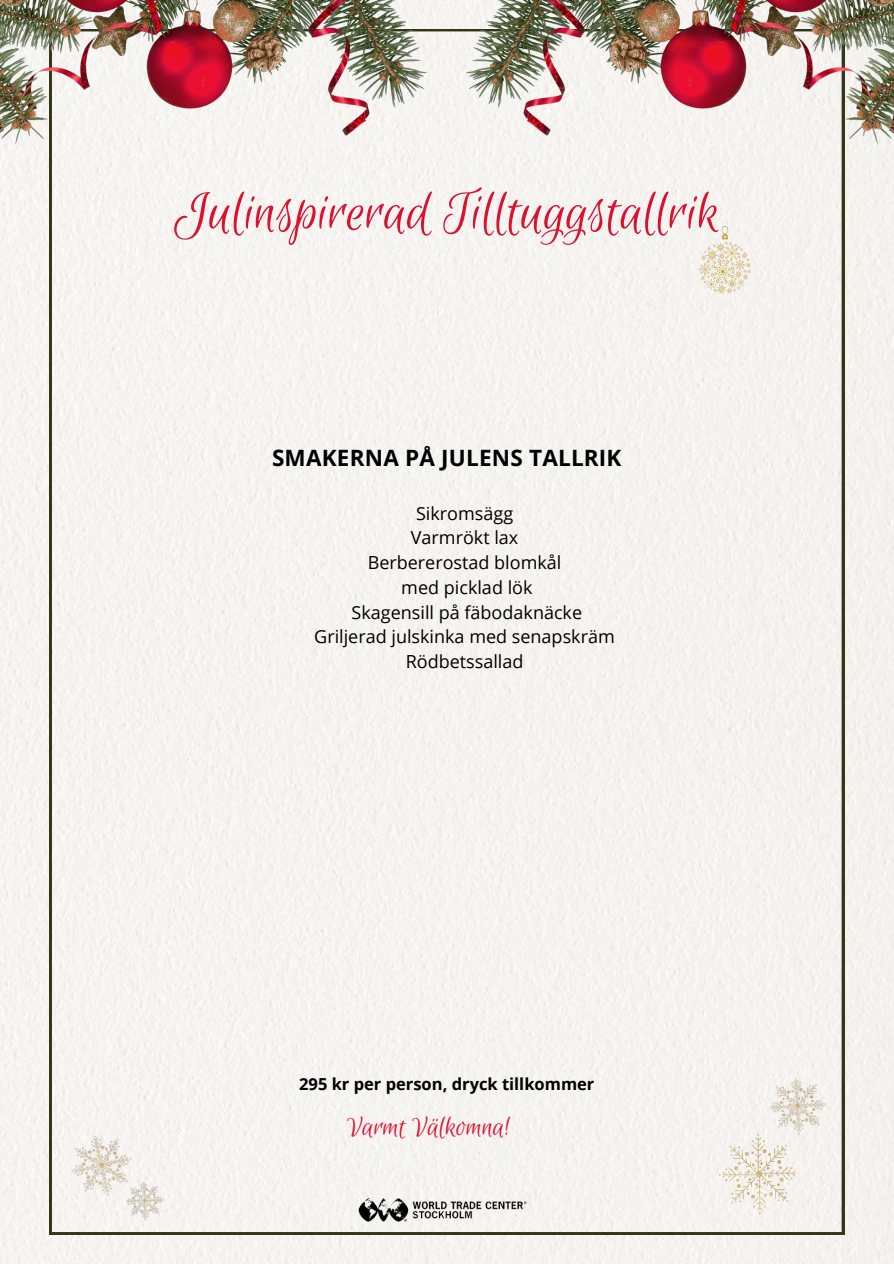
<style>
.page{position:relative;width:894px;height:1264px;background:#fff}
.page>*{position:absolute;margin:0;border:0;box-sizing:border-box;transform-origin:0 0}
.t1{font:60px "Euphoria Script";color:#dc1132}
.t2{font:30px "Euphoria Script";color:#dc1132}
.t3{font:700 22.5px "Open Sans";letter-spacing:.01em;color:#000}
.t4{font:18px/24.8px "Open Sans";color:#000;text-align:center}
.t5{font:700 16.5px "Open Sans";color:#000}
</style>
<div class="page">
<div style="left:0;top:151px;width:893px;height:1112px;background:#f5f3f0"></div>
<div style="left:50px;top:151px;width:793px;height:1083px;background:#f5f3f0"></div>
<img style="left:464px;top:0;width:429px;height:151px">
<img style="left:0;top:0;width:464px;height:151px">
<img style="left:699px;top:226px;width:51px;height:68px">
<img style="left:719px;top:1134px;width:79px;height:79px">
<img style="left:768px;top:1077px;width:59px;height:58px">
<img style="left:66px;top:1129px;width:72px;height:72px">
<img style="left:125px;top:1181px;width:40px;height:39px">
<img style="left:350px;top:1192px;width:184px;height:34px">
<p class="t1" style="left:174px;top:180px;width:546px">Julinspirerad Tilltuggstallrik</p>
<p class="t3" style="left:272px;top:442px;width:351px">SMAKERNA PÅ JULENS TALLRIK</p>
<h3 class="t4" style="left:416px;top:500px;width:99px">Sikromsägg</h3>
<p class="t4" style="left:411px;top:525px;width:109px">Varmrökt lax</p>
<p class="t4" style="left:367px;top:550px;width:195px">Berbererostad blomkål</p>
<p class="t4" style="left:401px;top:574px;width:133px">med picklad lök</p>
<p class="t4" style="left:314px;top:599px;width:302px">Skagensill på fäbodaknäcke<br>Griljerad julskinka med senapskräm</p>
<p class="t4" style="left:405px;top:649px;width:119px">Rödbetssallad</p>
<p class="t5" style="left:299px;top:1072px;width:297px">295 kr per person, dryck tillkommer</p>
<h1 class="t2" style="left:347px;top:1110px;width:164px">Varmt Välkomna!</h1>
</div>
